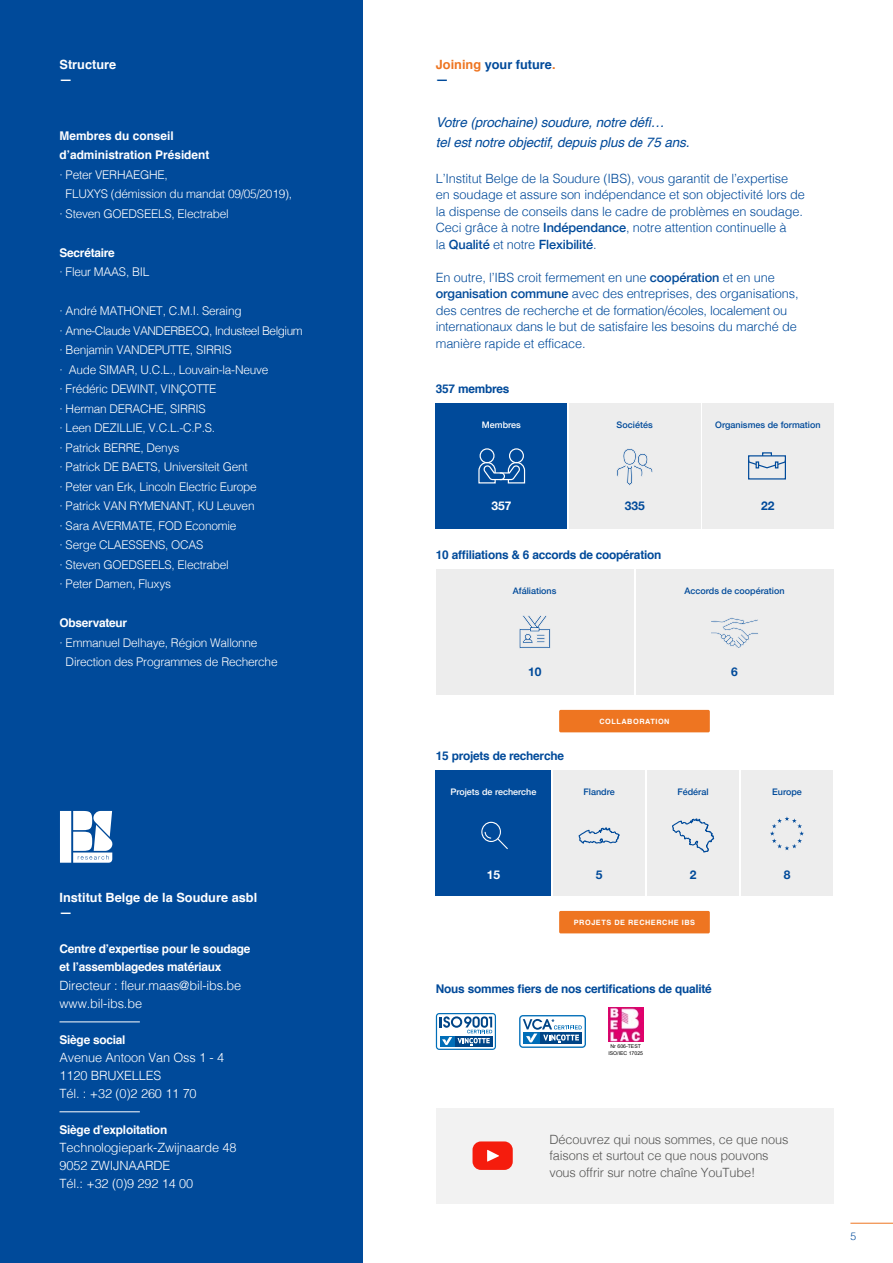
<style>
.page{position:relative;width:893px;height:1263px;background:#fff}
.page>*{position:absolute;margin:0;border:0;box-sizing:border-box;transform-origin:0 0}
.t1{font:italic 13.5px/19.5px "Helvetica";letter-spacing:-.01em;color:#004a9a}
.t2{font:300 12.75px/16.5px "Helvetica";letter-spacing:-.01em;color:#004a9a}
.t3{font:300 12.75px/18px "Helvetica";letter-spacing:-.01em;color:#fff}
.t4{font:300 12.75px/16.5px "Helvetica";letter-spacing:-.01em;color:#575756}
.t5{font:700 12.75px/15.3px "Helvetica";color:#fff}
.t6{font:500 12.75px "Helvetica Neue";letter-spacing:-.01em;color:#004a9a}
.t7{font:700 12.75px/15.3px "Helvetica";color:#004a9a}
.t8{font:300 12px/19.5px "Helvetica";letter-spacing:-.02em;color:#fff}
.t9{font:700 12px "Helvetica";letter-spacing:-.02em;color:#004a9a}
.t10{font:700 12px/18px "Helvetica";letter-spacing:-.02em;color:#fff}
.t11{font:700 12px/19.5px "Helvetica";color:#fff}
.t12{font:700 12px "Helvetica Neue";color:#004a9a}
.t13{font:700 12px "Helvetica Neue";color:#fff}
.t14{font:300 10.5px "Helvetica";color:#004a9a}
.t15{font:500 9px "Helvetica Neue";color:#004a9a}
.t16{font:500 9px "Helvetica Neue";color:#fff}
.t17{font:700 7.35px "Helvetica";letter-spacing:.075em;color:#fff}
.t18{font:5.1px/6.1px "Arial";color:#000;text-align:center}
.t19{font:300 4.95px "Helvetica Neue LT Std";color:#fff}
.s1{color:#ee7521}
.s2{font-family:"Helvetica Neue";font-weight:500}
.s3{font-family:"Helvetica";font-weight:300}
</style>
<div class="page">
<hr style="left:850px;top:1223px;width:43px;height:1px;background:#ee7521">
<div style="left:0;top:0;width:363px;height:1263px;background:#004a9a"></div>
<hr style="left:60px;top:1022px;width:80px;height:1px;background:#fff">
<hr style="left:60px;top:1111px;width:80px;height:1px;background:#fff">
<div style="left:559px;top:710px;width:151px;height:22px;background:#ee7521;border-radius:2px"></div>
<div style="left:559px;top:911px;width:151px;height:22px;background:#ee7521;border-radius:2px"></div>
<div style="left:436px;top:569px;width:198px;height:126px;background:#ededed"></div>
<div style="left:636px;top:569px;width:197px;height:126px;background:#ededed"></div>
<svg style="left:711px;top:617px;width:47px;height:31px"></svg>
<svg style="left:519px;top:615px;width:31px;height:34px"></svg>
<div style="left:436px;top:770px;width:115px;height:126px;background:#004a9a"></div>
<div style="left:553px;top:770px;width:92px;height:126px;background:#ededed"></div>
<div style="left:647px;top:770px;width:92px;height:126px;background:#ededed"></div>
<div style="left:741px;top:770px;width:92px;height:126px;background:#ededed"></div>
<svg style="left:672px;top:818px;width:43px;height:35px"></svg>
<svg style="left:481px;top:822px;width:27px;height:27px"></svg>
<svg style="left:770px;top:816px;width:34px;height:34px"></svg>
<svg style="left:578px;top:827px;width:42px;height:17px"></svg>
<div style="left:436px;top:1108px;width:397px;height:95px;background:#f2f2f2"></div>
<svg style="left:472px;top:1141px;width:41px;height:29px"></svg>
<div style="left:436px;top:403px;width:131px;height:126px;background:#004a9a"></div>
<div style="left:569px;top:403px;width:131px;height:126px;background:#ededed"></div>
<div style="left:702px;top:403px;width:131px;height:126px;background:#ededed"></div>
<svg style="left:616px;top:448px;width:37px;height:37px"></svg>
<svg style="left:60px;top:811px;width:53px;height:52px;background:#d0ddec"></svg>
<div style="left:748px;top:459px;width:38px;height:20px;border:1px solid #004a9a"></div>
<svg style="left:748px;top:455px;width:38px;height:14px"></svg>
<div style="left:480px;top:448px;width:15px;height:15px;border:1px solid #fff;border-radius:50%"></div>
<div style="left:509px;top:448px;width:15px;height:15px;border:1px solid #fff;border-radius:50%"></div>
<svg style="left:478px;top:461px;width:48px;height:23px"></svg>
<svg style="left:436px;top:1013px;width:60px;height:37px"></svg>
<img style="left:608px;top:1007px;width:35px;height:35px">
<svg style="left:519px;top:1015px;width:67px;height:33px"></svg>
<p class="t5" style="left:60px;top:57px;width:58px">Structure —</p>
<p class="t11" style="left:60px;top:126px;width:151px">Membres du conseil d’administration Président</p>
<p class="t8" style="left:60px;top:164px;width:110px">∙ Peter VERHAEGHE,</p>
<p class="t8" style="left:66px;top:184px;width:228px">FLUXYS (démission du mandat 09/05/2019),</p>
<p class="t8" style="left:60px;top:203px;width:171px">∙ Steven GOEDSEELS, Electrabel</p>
<p class="t10" style="left:60px;top:244px;width:57px">Secrétaire</p>
<p class="t8" style="left:60px;top:262px;width:91px">∙ Fleur MAAS, BIL</p>
<p class="t8" style="left:60px;top:301px;width:245px">∙ André MATHONET, C.M.I. Seraing<br>∙ Anne-Claude VANDERBECQ, Industeel Belgium ∙ Benjamin VANDEPUTTE, SIRRIS<br>∙ Aude SIMAR, U.C.L., Louvain-la-Neuve<br>∙ Frédéric DEWINT, VINÇOTTE<br>∙ Herman DERACHE, SIRRIS<br>∙ Leen DEZILLIE, V.C.L.-C.P.S.<br>∙ Patrick BERRE, Denys<br>∙ Patrick DE BAETS, Universiteit Gent<br>∙ Peter van Erk, Lincoln Electric Europe<br>∙ Patrick VAN RYMENANT, KU Leuven<br>∙ Sara AVERMATE, FOD Economie<br>∙ Serge CLAESSENS, OCAS<br>∙ Steven GOEDSEELS, Electrabel<br>∙ Peter Damen, Fluxys</p>
<p class="t10" style="left:60px;top:614px;width:69px">Observateur</p>
<p class="t8" style="left:66px;top:632px;width:213px;text-indent:-6px">∙ Emmanuel Delhaye, Région Wallonne<br>Direction des Programmes de Recherche</p>
<p class="t19" style="left:47px;top:891px;width:79px">EN VERBINDEN VAN MATERIALEN</p>
<p class="t5" style="left:60px;top:890px;width:199px">Institut Belge de la Soudure asbl —</p>
<p class="t10" style="left:60px;top:940px;width:192px">Centre d’expertise pour le soudage et l’assemblagedes matériaux</p>
<p class="t3" style="left:60px;top:976px;width:183px">Directeur : fleur.maas@bil-ibs.be www.bil-ibs.be</p>
<p class="t10" style="left:60px;top:1031px;width:68px">Siège social</p>
<p class="t3" style="left:60px;top:1048px;width:166px">Avenue Antoon Van Oss 1 - 4<br>1120 BRUXELLES<br>Tél. : +32 (0)2 260 11 70</p>
<p class="t10" style="left:60px;top:1121px;width:109px">Siège d’exploitation</p>
<p class="t3" style="left:60px;top:1138px;width:179px">Technologiepark-Zwijnaarde 48<br>9052 ZWIJNAARDE<br>Tél.: +32 (0)9 292 14 00</p>
<p class="t7" style="left:436px;top:57px;width:121px"><span class="s1">Joining</span> your future<span class="s1">. </span>—</p>
<p class="t1" style="left:436px;top:113px;width:255px">Votre (prochaine) soudure, notre défi…<br>tel est notre objectif, depuis plus de 75 ans.</p>
<p class="t2" style="left:436px;top:169px;width:370px">L’Institut Belge de la Soudure (IBS), vous garantit de l’expertise en soudage et assure son indépendance et son objectivité lors de la dispense de conseils dans le cadre de problèmes en soudage.<br>Ceci grâce à notre <span class="s2">Indépendance</span>, notre attention continuelle à</p>
<p class="t6" style="left:436px;top:234px;width:162px"><span class="s3">la</span> Qualité <span class="s3">et notre</span> Flexibilité<span class="s3">.</span></p>
<p class="t2" style="left:436px;top:268px;width:364px">En outre, l’IBS croit fermement en une <span class="s2">coopération</span> et en une <span class="s2">organisation commune</span> avec des entreprises, des organisations, des centres de recherche et de formation/écoles, localement ou internationaux dans le but de satisfaire les besoins du marché de manière rapide et efficace.</p>
<p class="t9" style="left:436px;top:379px;width:75px">357 membres</p>
<p class="t16" style="left:482px;top:417px;width:41px">Membres</p>
<p class="t15" style="left:617px;top:417px;width:38px">Sociétés</p>
<p class="t15" style="left:715px;top:417px;width:107px">Organismes de formation</p>
<p class="t13" style="left:491px;top:496px;width:22px">357</p>
<p class="t12" style="left:625px;top:496px;width:22px">335</p>
<p class="t12" style="left:761px;top:496px;width:15px">22</p>
<p class="t9" style="left:436px;top:545px;width:227px">10 affiliations &amp; 6 accords de coopération</p>
<p class="t15" style="left:513px;top:583px;width:45px">Affiliations</p>
<p class="t15" style="left:685px;top:583px;width:102px">Accords de coopération</p>
<p class="t12" style="left:528px;top:662px;width:15px">10</p>
<p class="t12" style="left:731px;top:662px;width:8px">6</p>
<p class="t9" style="left:436px;top:746px;width:130px">15 projets de recherche</p>
<p class="t16" style="left:450px;top:784px;width:88px">Projets de recherche</p>
<p class="t17" style="left:599px;top:715px;width:72px">COLLABORATION</p>
<p class="t15" style="left:583px;top:785px;width:33px">Flandre</p>
<p class="t15" style="left:677px;top:785px;width:33px">Fédéral</p>
<p class="t15" style="left:772px;top:785px;width:31px">Europe</p>
<p class="t13" style="left:487px;top:866px;width:15px">15</p>
<p class="t12" style="left:596px;top:866px;width:8px">5</p>
<p class="t12" style="left:690px;top:866px;width:8px">2</p>
<p class="t12" style="left:784px;top:866px;width:8px">8</p>
<p class="t17" style="left:574px;top:916px;width:123px">PROJETS DE RECHERCHE IBS</p>
<p class="t9" style="left:436px;top:978px;width:278px">Nous sommes fiers de nos certifications de qualité</p>
<p class="t18" style="left:608px;top:1043px;width:36px">Nr 606-TEST<br>ISO/IEC 17025</p>
<p class="t4" style="left:549px;top:1130px;width:241px">Découvrez qui nous sommes, ce que nous faisons et surtout ce que nous pouvons vous offrir sur notre chaîne YouTube!</p>
<p class="t14" style="left:850px;top:1227px;width:7px">5</p>
</div>
